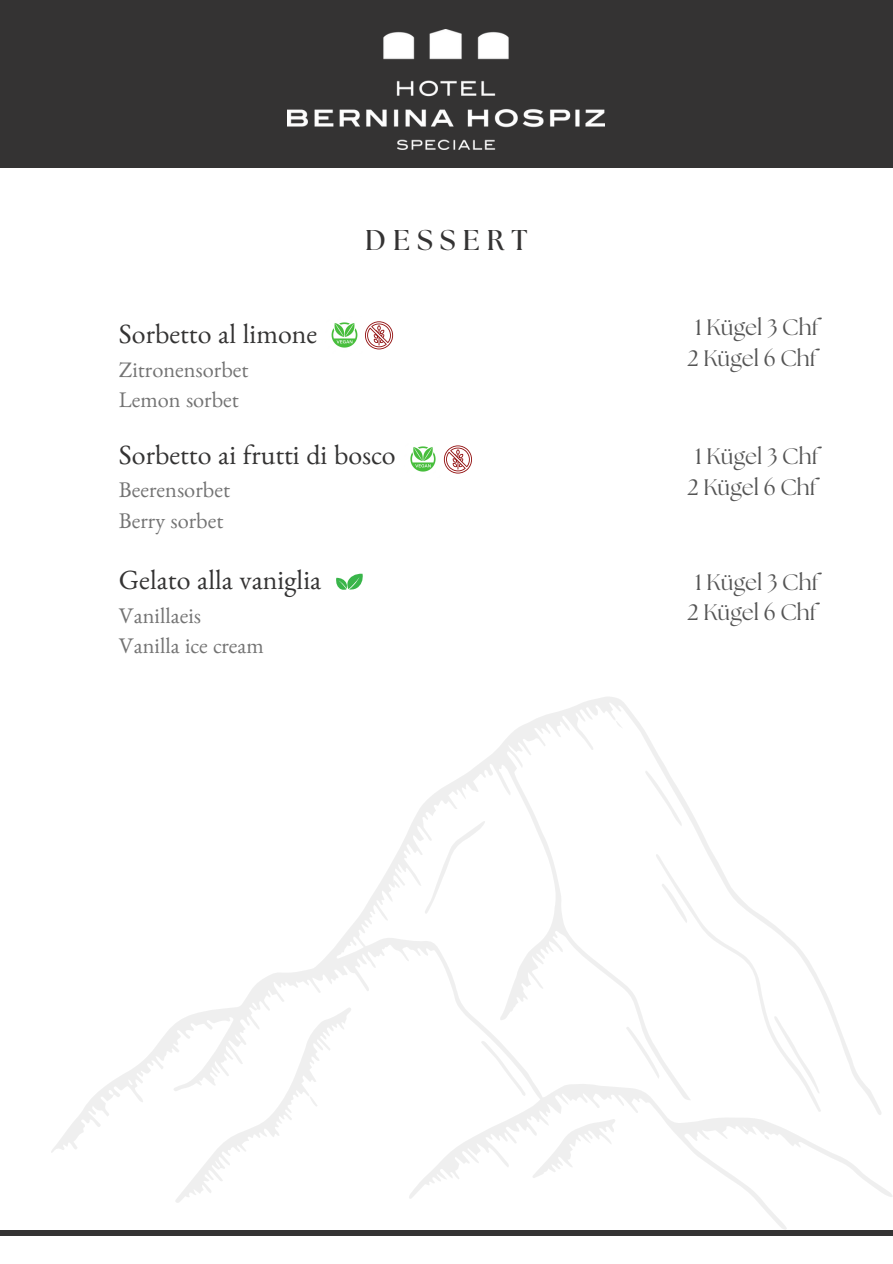
<style>
.page{position:relative;width:893px;height:1264px;background:#fff}
.page>*{position:absolute;margin:0;border:0;box-sizing:border-box;transform-origin:0 0}
.t1{font:700 28.5px "The Seasons";letter-spacing:.245em;color:#343333}
.t2{font:27.9px "Benne";color:#343333}
.t3{font:22.35px "Benne";color:#737373}
.t4{font:22.35px "The Seasons";color:#545454}
</style>
<div class="page">
<div style="left:0;top:0;width:892px;height:168px;background:#343333"></div>
<svg style="left:51px;top:697px;width:841px;height:532px"></svg>
<svg style="left:532px;top:1118px;width:83px;height:60px"></svg>
<svg style="left:424px;top:821px;width:61px;height:92px"></svg>
<svg style="left:481px;top:1040px;width:46px;height:55px"></svg>
<svg style="left:645px;top:770px;width:37px;height:56px"></svg>
<svg style="left:626px;top:853px;width:195px;height:259px"></svg>
<svg style="left:175px;top:1007px;width:176px;height:196px"></svg>
<svg style="left:393px;top:879px;width:7px;height:9px"></svg>
<svg style="left:615px;top:720px;width:8px;height:8px"></svg>
<svg style="left:764px;top:1134px;width:5px;height:5px"></svg>
<div style="left:0;top:1230px;width:892px;height:5px;background:#343333"></div>
<img style="left:287px;top:29px;width:317px;height:121px">
<svg style="left:336px;top:573px;width:27px;height:17px"></svg>
<svg style="left:444px;top:445px;width:28px;height:28px"></svg>
<img style="left:410px;top:446px;width:26px;height:26px">
<svg style="left:365px;top:321px;width:28px;height:28px"></svg>
<img style="left:331px;top:322px;width:27px;height:26px">
<p class="t2" style="left:119px;top:325px;width:200px">Sorbetto al limone</p>
<p class="t3" style="left:119px;top:362px;width:131px">Zitronensorbet</p>
<p class="t3" style="left:119px;top:393px;width:121px">Lemon sorbet</p>
<p class="t1" style="left:365px;top:227px;width:164px">DESSERT</p>
<p class="t2" style="left:119px;top:446px;width:278px">Sorbetto ai frutti di bosco</p>
<p class="t3" style="left:119px;top:483px;width:112px">Beerensorbet</p>
<p class="t3" style="left:119px;top:513px;width:106px">Berry sorbet</p>
<p class="t2" style="left:119px;top:571px;width:204px">Gelato alla vaniglia</p>
<p class="t3" style="left:119px;top:608px;width:84px">Vanillaeis</p>
<p class="t3" style="left:119px;top:639px;width:146px">Vanilla ice cream</p>
<p class="t4" style="left:695px;top:317px;width:125px">1 Kügel 3 Chf</p>
<p class="t4" style="left:687px;top:347px;width:130px">2 Kügel 6 Chf</p>
<p class="t4" style="left:695px;top:446px;width:125px">1 Kügel 3 Chf</p>
<p class="t4" style="left:687px;top:476px;width:130px">2 Kügel 6 Chf</p>
<p class="t4" style="left:695px;top:571px;width:125px">1 Kügel 3 Chf</p>
<p class="t4" style="left:687px;top:602px;width:130px">2 Kügel 6 Chf</p>
</div>
